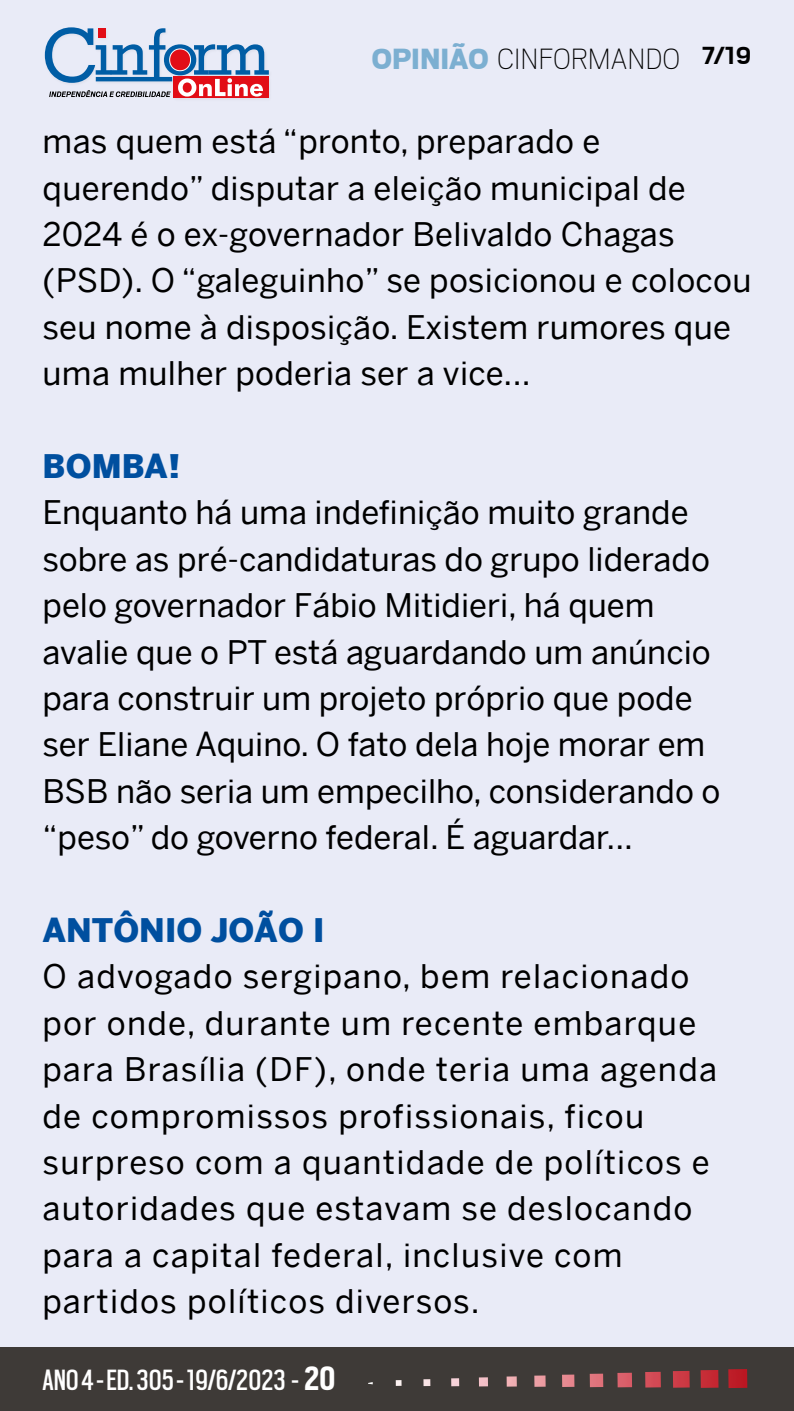
<style>
.page{position:relative;width:794px;height:1411px;background:#fff}
.page>*{position:absolute;margin:0;border:0;box-sizing:border-box;transform-origin:0 0}
.t1{font:32.5px/46.4px "Benton Sans";letter-spacing:.01em;color:#000}
.t2{font:32.5px/46.4px "Benton Sans";letter-spacing:.04em;color:#000}
.t3{font:32.5px "Scout Cond";color:#fff}
.t4{font:900 32.5px "Benton Sans";color:#004f9f}
.t5{font:100 32.5px "Scout";color:#000}
.t6{font:700 27.5px "Scout";color:#000}
.s1{font-weight:900;color:#7cafd1}
.s2{font-weight:700;font-size:37.5px}
</style>
<div class="page">
<div style="left:0;top:0;width:794px;height:1410px;background:#e9ebf7"></div>
<div style="left:0;top:1347px;width:794px;height:63px;background:#3e3a37"></div>
<img style="left:728px;top:1369px;width:19px;height:18px">
<img style="left:700px;top:1370px;width:18px;height:17px">
<img style="left:673px;top:1370px;width:16px;height:17px">
<img style="left:645px;top:1371px;width:16px;height:16px">
<img style="left:617px;top:1372px;width:15px;height:15px">
<svg style="left:590px;top:1373px;width:13px;height:13px"></svg>
<svg style="left:562px;top:1374px;width:12px;height:12px"></svg>
<svg style="left:534px;top:1375px;width:11px;height:11px"></svg>
<svg style="left:506px;top:1376px;width:11px;height:10px"></svg>
<svg style="left:479px;top:1377px;width:9px;height:9px"></svg>
<svg style="left:451px;top:1378px;width:8px;height:8px"></svg>
<svg style="left:423px;top:1379px;width:7px;height:6px"></svg>
<svg style="left:396px;top:1380px;width:5px;height:5px"></svg>
<div style="left:173px;top:77px;width:96px;height:21px;background:#e20d16"></div>
<svg style="left:45px;top:27px;width:224px;height:70px"></svg>
<p class="t5" style="left:372px;top:37px;width:310px"><span class="s1">OPINIÃO</span> CINFORMANDO</p>
<p class="t6" style="left:702px;top:43px;width:51px">7/19</p>
<p class="t1" style="left:43px;top:118px;width:710px">mas quem está “pronto, preparado e querendo” disputar a eleição municipal de 2024 é o ex-governador Belivaldo Chagas (PSD). O “galeguinho” se posicionou e colocou seu nome à disposição. Existem rumores que uma mulher poderia ser a vice...</p>
<p class="t4" style="left:43px;top:446px;width:139px">BOMBA!</p>
<p class="t1" style="left:43px;top:489px;width:679px">Enquanto há uma indefinição muito grande sobre as pré-candidaturas do grupo liderado pelo governador Fábio Mitidieri, há quem avalie que o PT está aguardando um anúncio para construir um projeto próprio que pode ser Eliane Aquino. O fato dela hoje morar em BSB não seria um empecilho, considerando o “peso” do governo federal. É aguardar...</p>
<p class="t4" style="left:43px;top:910px;width:283px">ANTÔNIO JOÃO I</p>
<p class="t2" style="left:43px;top:953px;width:676px">O advogado sergipano, bem relacionado por onde, durante um recente embarque para Brasília (DF), onde teria uma agenda de compromissos profissionais, ficou surpreso com a quantidade de políticos e autoridades que estavam se deslocando para a capital federal, inclusive com partidos políticos diversos.</p>
<p class="t3" style="left:43px;top:1358px;width:294px">ANO 4 - ED. 305 - 19/6/2023 - <span class="s2">20</span></p>
</div>
